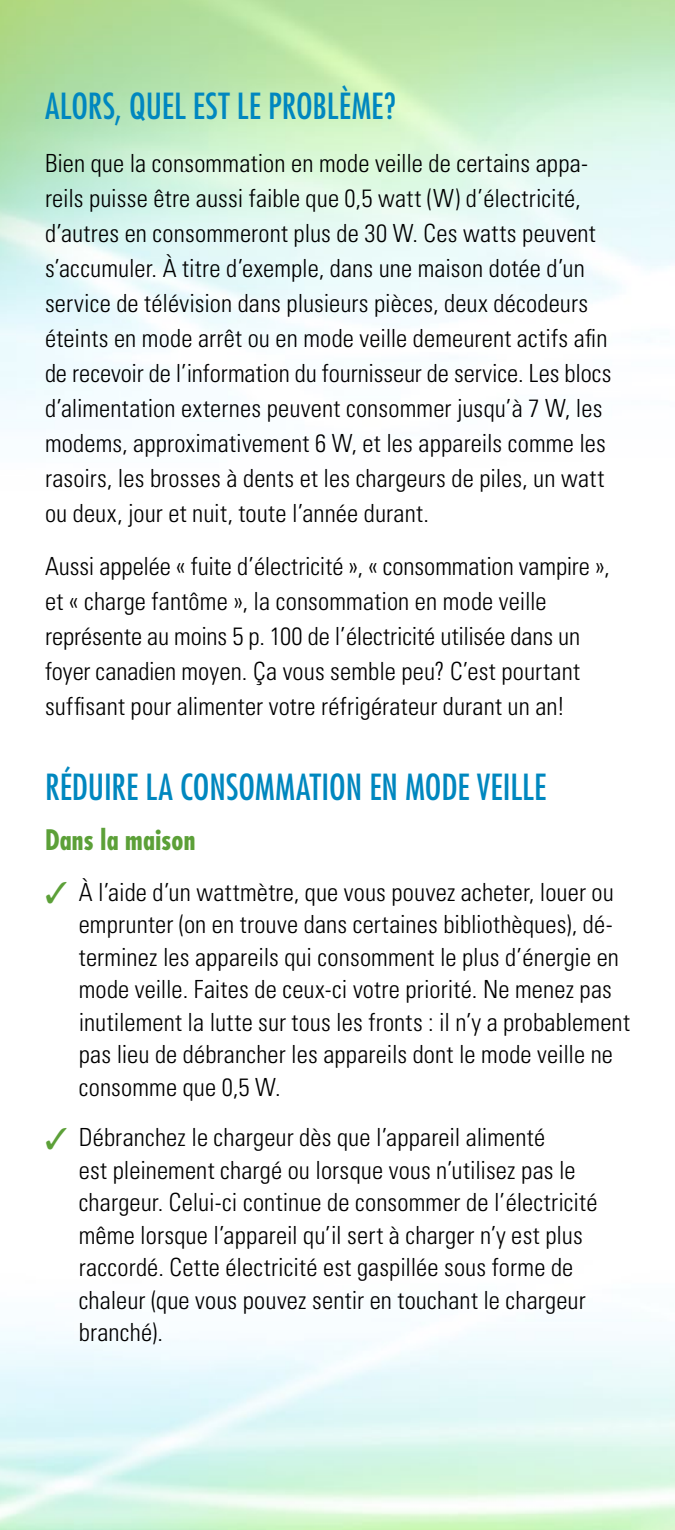
<style>
.page{position:relative;width:675px;height:1530px;background:#fff}
.page>*{position:absolute;margin:0;border:0;box-sizing:border-box;transform-origin:0 0}
.t1{font:condensed 35px "Futura Std";color:#0087bf}
.t2{font:700 condensed 27.5px "Futura Std";letter-spacing:.01em;color:#5ca038}
.t3{font:300 condensed 25px/35px "Univers LT Std";letter-spacing:.005em;color:#000}
.s1{color:#5ca038}
</style>
<div class="page">
<h3 class="t1" style="left:45px;top:86px;width:352px">ALORS, QUEL EST LE PROBLÈME?</h3>
<p class="t3" style="left:45px;top:146px;width:568px">Bien que la consommation en mode veille de certains appa&shy;reils puisse être aussi faible que 0,5 watt (W) d’électricité, d’autres en consommeront plus de 30 W. Ces watts peuvent s’accumuler. À titre d’exemple, dans une maison dotée d’un service de télévision dans plusieurs pièces, deux décodeurs éteints en mode arrêt ou en mode veille demeurent actifs afin de recevoir de l’information du fournisseur de service. Les blocs d’alimentation externes peuvent consommer jusqu’à 7 W, les modems, approximativement 6 W, et les appareils comme les rasoirs, les brosses à dents et les chargeurs de piles, un watt ou deux, jour et nuit, toute l’année durant.</p>
<p class="t3" style="left:45px;top:549px;width:566px">Aussi appelée « fuite d’électricité », « consommation vampire », et « charge fantôme », la consommation en mode veille représente au moins 5 p. 100 de l’électricité utilisée dans un foyer canadien moyen. Ça vous semble peu? C’est pourtant suffisant pour alimenter votre réfrigérateur durant un an!</p>
<h3 class="t1" style="left:45px;top:766px;width:503px">RÉDUIRE LA CONSOMMATION EN MODE VEILLE</h3>
<h4 class="t2" style="left:45px;top:823px;width:152px">Dans la maison</h4>
<p class="t3" style="left:79px;top:876px;width:553px;line-height:32.5px;text-indent:-34px"><span class="s1">✓</span> À l’aide d’un wattmètre, que vous pouvez acheter, louer ou emprunter (on en trouve dans certaines bibliothèques), dé&shy;terminez les appareils qui consomment le plus d’énergie en mode veille. Faites de ceux-ci votre priorité. Ne menez pas inutilement la lutte sur tous les fronts : il n’y a probablement pas lieu de débrancher les appareils dont le mode veille ne consomme que 0,5 W.</p>
<p class="t3" style="left:79px;top:1121px;width:520px;line-height:32.5px;text-indent:-34px"><span class="s1">✓</span> Débranchez le chargeur dès que l’appareil alimenté<br>est pleinement chargé ou lorsque vous n’utilisez pas le chargeur. Celui-ci continue de consommer de l’électricité même lorsque l’appareil qu’il sert à charger n’y est plus raccordé. Cette électricité est gaspillée sous forme de chaleur (que vous pouvez sentir en touchant le chargeur branché).</p>
</div>
